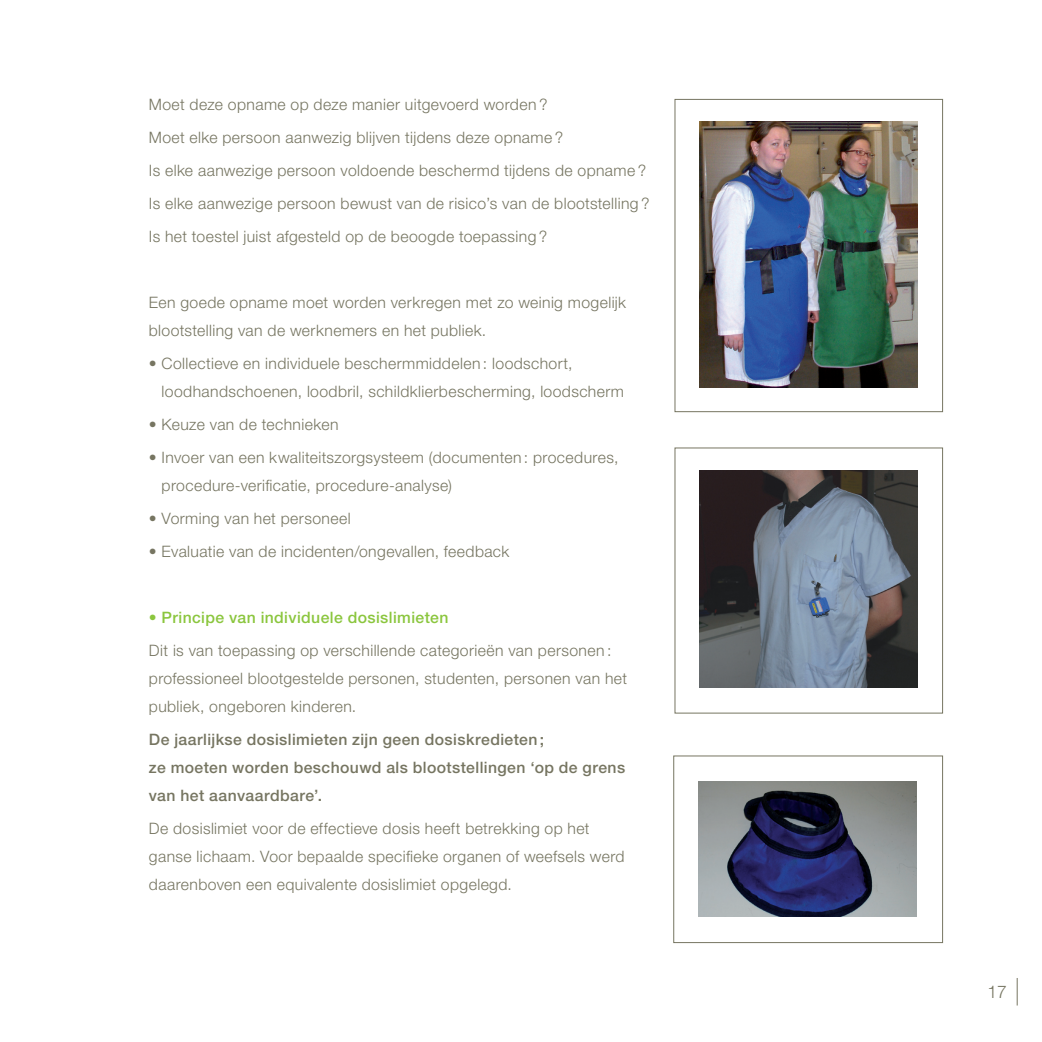
<style>
.page{position:relative;width:1042px;height:1042px;background:#fff}
.page>*{position:absolute;margin:0;border:0;box-sizing:border-box;transform-origin:0 0}
.t1{font:300 17.5px "Helvetica Neue LT Std";color:#767561}
.t2{font:300 15.75px/28px "Helvetica Neue LT Std";letter-spacing:.025em;color:#767561}
.t3{font:500 15.75px/28px "Helvetica Neue LT Std";letter-spacing:.025em;color:#767561}
.t4{font:500 15.75px "Helvetica Neue LT Std";letter-spacing:.025em;color:#8bc63e}
</style>
<div class="page">
<svg style="left:1016px;top:978px;width:1px;height:27px"></svg>
<div style="left:673px;top:756px;width:270px;height:187px;background:#fff;border:1px solid #767561"></div>
<img style="left:698px;top:781px;width:218px;height:135px">
<div style="left:675px;top:99px;width:268px;height:313px;background:#fff;border:1px solid #767561"></div>
<img style="left:699px;top:122px;width:219px;height:265px">
<img style="left:699px;top:470px;width:219px;height:217px">
<p class="t2" style="left:149px;top:88px;width:502px;line-height:32.9px">Moet deze opname op deze manier uitgevoerd worden ?<br>Moet elke persoon aanwezig blijven tijdens deze opname ?<br>Is elke aanwezige persoon voldoende beschermd tijdens de opname ?<br>Is elke aanwezige persoon bewust van de risico’s van de blootstelling ?<br>Is het toestel juist afgesteld op de beoogde toepassing ?</p>
<p class="t2" style="left:149px;top:288px;width:479px">Een goede opname moet worden verkregen met zo weinig mogelijk blootstelling van de werknemers en het publiek.</p>
<p class="t2" style="left:162px;top:349px;width:464px;text-indent:-13px">• Collectieve en individuele beschermmiddelen : loodschort, loodhandschoenen, loodbril, schildklierbescherming, loodscherm</p>
<p class="t2" style="left:149px;top:410px;width:191px">• Keuze van de technieken</p>
<p class="t2" style="left:162px;top:443px;width:458px;text-indent:-13px">• Invoer van een kwaliteitszorgsysteem (documenten : procedures, procedure-verificatie, procedure-analyse)</p>
<p class="t2" style="left:149px;top:504px;width:203px">• Vorming van het personeel</p>
<p class="t2" style="left:149px;top:537px;width:362px">• Evaluatie van de incidenten/ongevallen, feedback</p>
<p class="t4" style="left:149px;top:608px;width:301px">• Principe van individuele dosislimieten</p>
<p class="t2" style="left:149px;top:636px;width:479px">Dit is van toepassing op verschillende categorieën van personen : professioneel blootgestelde personen, studenten, personen van het publiek, ongeboren kinderen.</p>
<p class="t3" style="left:149px;top:725px;width:478px">De jaarlijkse dosislimieten zijn geen dosiskredieten ;<br>ze moeten worden beschouwd als blootstellingen ‘op de grens van het aanvaardbare’.</p>
<p class="t2" style="left:149px;top:814px;width:477px">De dosislimiet voor de effectieve dosis heeft betrekking op het ganse lichaam. Voor bepaalde specifieke organen of weefsels werd daarenboven een equivalente dosislimiet opgelegd.</p>
<p class="t1" style="left:987px;top:981px;width:21px">17</p>
</div>
